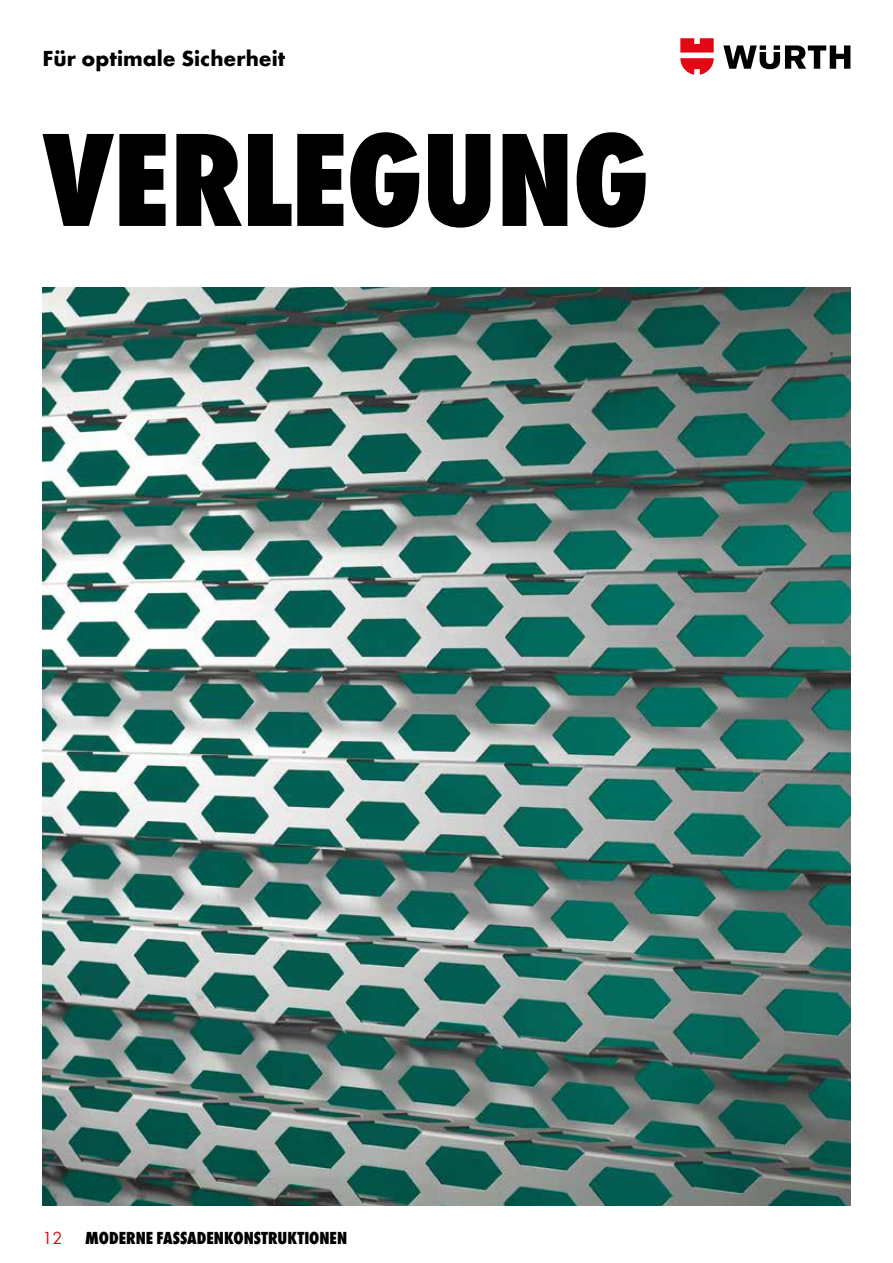
<style>
.page{position:relative;width:893px;height:1263px;background:#fff}
.page>*{position:absolute;margin:0;border:0;box-sizing:border-box;transform-origin:0 0}
.t1{font:800 condensed 138px "Wuerth";letter-spacing:-.01em;color:#000}
.t2{font:700 22.5px "Wuerth";color:#000}
.t3{font:800 condensed 18px "Wuerth";color:#000}
.t4{font:18px "Wuerth";color:#e30613}
</style>
<div class="page">
<svg style="left:723px;top:45px;width:127px;height:24px"></svg>
<svg style="left:680px;top:38px;width:34px;height:37px"></svg>
<img style="left:43px;top:287px;width:807px;height:918px">
<p class="t2" style="left:43px;top:42px;width:244px">Für optimale Sicherheit</p>
<h1 class="t1" style="left:43px;top:83px;width:609px">VERLEGUNG</h1>
<p class="t4" style="left:43px;top:1225px;width:21px">12</p>
<p class="t3" style="left:85px;top:1225px;width:264px">MODERNE FASSADENKONSTRUKTIONEN</p>
</div>
